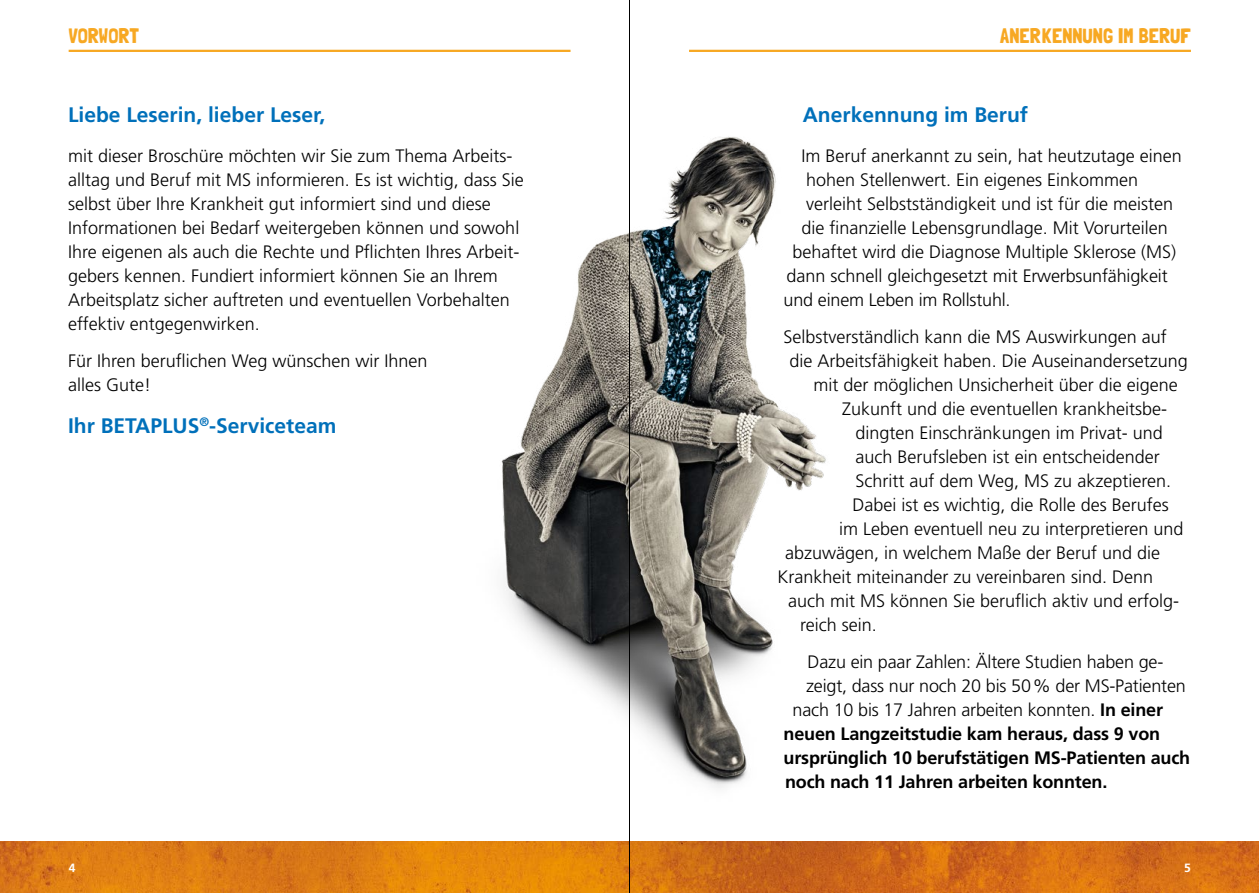
<style>
.page{position:relative;width:1259px;height:893px;background:#fff}
.page>*{position:absolute;margin:0;border:0;box-sizing:border-box;transform-origin:0 0}
.t1{font:700 21px "Frutiger LT Std";color:#0070ba}
.t2{font:21px "Londrina Solid";color:#f7a823}
.t3{font:300 18px/24px "Frutiger LT Std";color:#000}
.t4{font:700 18px "Frutiger LT Std";letter-spacing:-.01em;color:#000}
.t5{font:700 12px "Frutiger LT Std";color:#fff}
.s1{font-weight:700}
</style>
<div class="page">
<hr style="left:689px;top:50px;width:502px;height:2px;background:#f7a823">
<img style="left:403px;top:49px;width:563px;height:793px">
<hr style="left:69px;top:50px;width:501px;height:2px;background:#f7a823">
<img style="left:0;top:842px;width:1259px;height:51px">
<hr style="left:629px;top:0;width:1px;height:893px;background:#000">
<p class="t2" style="left:69px;top:23px;width:61px">VORWORT</p>
<p class="t1" style="left:68px;top:102px;width:259px">Liebe Leserin, lieber Leser,</p>
<p class="t3" style="left:68px;top:144px;width:457px">mit dieser Broschüre möchten wir Sie zum Thema Arbeits&shy;alltag und Beruf mit MS informieren. Es ist wichtig, dass Sie selbst über Ihre Krankheit gut informiert sind und diese Informationen bei Bedarf weitergeben können und sowohl Ihre eigenen als auch die Rechte und Pflichten Ihres Arbeit&shy;gebers kennen. Fundiert informiert können Sie an Ihrem Arbeitsplatz sicher auftreten und eventuellen Vorbehalten effektiv entgegenwirken.</p>
<p class="t3" style="left:68px;top:349px;width:361px">Für Ihren beruflichen Weg wünschen wir Ihnen alles Gute!</p>
<p class="t1" style="left:68px;top:414px;width:270px">Ihr BETAPLUS<sup>®</sup>-Serviceteam</p>
<p class="t2" style="left:999px;top:23px;width:74px">ANERKENNUN</p>
<p class="t2" style="left:1103px;top:23px;width:89px">G IM BERUF</p>
<p class="t1" style="left:803px;top:102px;width:227px">Anerkennung im Beruf</p>
<p class="t3" style="left:801px;top:144px;width:382px">Im Beruf anerkannt zu sein, hat heutzutage einen</p>
<p class="t3" style="left:806px;top:168px;width:334px">hohen Stellenwert. Ein eigenes Einkommen</p>
<p class="t3" style="left:806px;top:192px;width:369px">verleiht Selbstständigkeit und ist für die meisten</p>
<p class="t3" style="left:801px;top:216px;width:368px">die finanzielle Lebensgrundlage. Mit Vorurteilen</p>
<p class="t3" style="left:792px;top:240px;width:385px">behaftet wird die Diagnose Multiple Sklerose (MS)</p>
<p class="t3" style="left:786px;top:264px;width:382px">dann schnell gleichgesetzt mit Erwerbsunfähigkeit</p>
<p class="t3" style="left:783px;top:288px;width:229px">und einem Leben im Rollstuhl.</p>
<p class="t3" style="left:783px;top:325px;width:385px">Selbstverständlich kann die MS Auswirkungen auf</p>
<p class="t3" style="left:789px;top:349px;width:400px">die Arbeitsfähigkeit haben. Die Auseinandersetzung</p>
<p class="t3" style="left:813px;top:373px;width:366px">mit der möglichen Unsicherheit über die eigene</p>
<p class="t3" style="left:842px;top:397px;width:327px">Zukunft und die eventuellen krankheitsbe-</p>
<p class="t3" style="left:855px;top:421px;width:309px">dingten Einschränkungen im Privat- und</p>
<p class="t3" style="left:855px;top:445px;width:306px">auch Berufsleben ist ein entscheidender</p>
<p class="t3" style="left:855px;top:469px;width:317px">Schritt auf dem Weg, MS zu akzeptieren.</p>
<p class="t3" style="left:852px;top:493px;width:318px">Dabei ist es wichtig, die Rolle des Berufes</p>
<p class="t3" style="left:839px;top:517px;width:346px">im Leben eventuell neu zu interpretieren und</p>
<p class="t3" style="left:785px;top:541px;width:377px">abzuwägen, in welchem Maße der Beruf und die</p>
<p class="t3" style="left:777px;top:565px;width:377px">Krankheit miteinander zu vereinbaren sind. Denn</p>
<p class="t3" style="left:788px;top:589px;width:393px">auch mit MS können Sie beruflich aktiv und erfolg-</p>
<p class="t3" style="left:800px;top:613px;width:78px">reich sein.</p>
<p class="t3" style="left:807px;top:650px;width:357px">Dazu ein paar Zahlen: Ältere Studien haben ge-</p>
<p class="t3" style="left:806px;top:674px;width:381px">zeigt, dass nur noch 20 bis 50% der MS-Patienten</p>
<p class="t3" style="left:792px;top:698px;width:372px">nach 10 bis 17 Jahren arbeiten konnten. <span class="s1">In einer</span></p>
<p class="t4" style="left:783px;top:723px;width:378px">neuen Langzeitstudie kam heraus, dass 9 von</p>
<p class="t4" style="left:783px;top:747px;width:408px">ursprünglich 10 berufstätigen MS-Patienten auch</p>
<p class="t4" style="left:785px;top:771px;width:324px">noch nach 11 Jahren arbeiten konnten.</p>
<p class="t5" style="left:69px;top:861px;width:8px">4</p>
<p class="t5" style="left:1184px;top:861px;width:8px">5</p>
</div>
